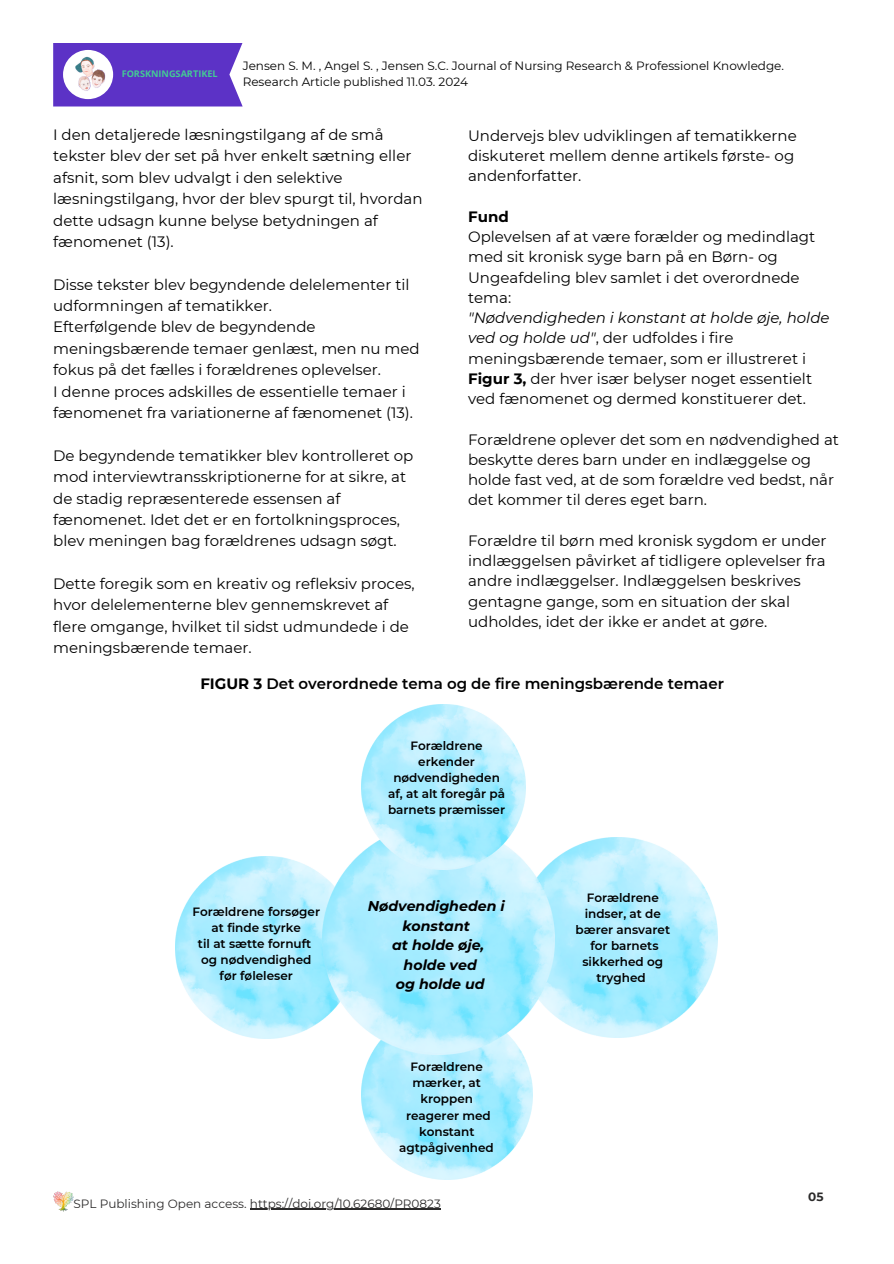
<style>
.page{position:relative;width:894px;height:1264px;background:#fff}
.page>*{position:absolute;margin:0;border:0;box-sizing:border-box;transform-origin:0 0}
.t1{font:15px/21.3px "Montserrat";color:#000}
.t2{font:600 15px "Montserrat";color:#000}
.t3{font:700 15px "Montserrat";color:#000}
.t4{font:italic 700 14.1px/19.5px "Montserrat";color:#000;text-align:center}
.t5{font:600 12px/16px "Montserrat";color:#000;text-align:center}
.t6{font:12px/16px "Montserrat";color:#000}
.t7{font:12px "Montserrat";color:#2b2a2a}
.t8{font:700 12px "Montserrat";color:#2b2a2a}
.t9{font:700 9.15px "Open Sans";color:#43cb94}
.s1{font-style:italic}
.s2{font-weight:700}
</style>
<div class="page">
<div style="left:53px;top:43px;width:189px;height:63px;background:#5c32c6"></div>
<img style="left:63px;top:50px;width:50px;height:49px;border-radius:50%">
<img style="left:361px;top:1054px;width:171px;height:125px">
<img style="left:554px;top:837px;width:163px;height:200px">
<img style="left:175px;top:856px;width:147px;height:182px">
<img style="left:322px;top:853px;width:232px;height:201px">
<img style="left:361px;top:705px;width:164px;height:164px">
<hr style="left:250px;top:1208px;width:190px;height:1px;background:#2b2a2a">
<img style="left:53px;top:1191px;width:20px;height:20px">
<p class="t9" style="left:122px;top:68px;width:97px">FORSKNINGSARTIKEL</p>
<p class="t6" style="left:242px;top:57px;width:542px">Jensen S. M. , Angel S. , Jensen S.C. Journal of Nursing Research &amp; Professionel Knowledge.<br>Research Article published 11.03. 2024</p>
<p class="t1" style="left:53px;top:124px;width:371px">I den detaljerede læsningstilgang af de små tekster blev der set på hver enkelt sætning eller afsnit, som blev udvalgt i den selektive læsningstilgang, hvor der blev spurgt til, hvordan dette udsagn kunne belyse betydningen af fænomenet (13).</p>
<p class="t1" style="left:53px;top:274px;width:368px">Disse tekster blev begyndende delelementer til udformningen af tematikker.<br>Efterfølgende blev de begyndende meningsbærende temaer genlæst, men nu med fokus på det fælles i forældrenes oplevelser.<br>I denne proces adskilles de essentielle temaer i fænomenet fra variationerne af fænomenet (13).</p>
<p class="t1" style="left:53px;top:445px;width:361px">De begyndende tematikker blev kontrolleret op mod interviewtransskriptionerne for at sikre, at de stadig repræsenterede essensen af fænomenet. Idet det er en fortolkningsproces, blev meningen bag forældrenes udsagn søgt.</p>
<p class="t1" style="left:53px;top:573px;width:363px">Dette foregik som en kreativ og refleksiv proces, hvor delelementerne blev gennemskrevet af flere omgange, hvilket til sidst udmundede i de meningsbærende temaer.</p>
<p class="t1" style="left:468px;top:125px;width:330px;line-height:20.2px">Undervejs blev udviklingen af tematikkerne diskuteret mellem denne artikels første- og andenforfatter.</p>
<p class="t3" style="left:468px;top:207px;width:42px">Fund</p>
<p class="t1" style="left:468px;top:226px;width:348px;line-height:20.2px">Oplevelsen af at være forælder og medindlagt med sit kronisk syge barn på en Børn- og Ungeafdeling blev samlet i det overordnede tema:</p>
<p class="t1" style="left:468px;top:307px;width:363px;line-height:20.2px"><span class="s1">"Nødvendigheden i konstant at holde øje, holde ved og holde ud"</span>, der udfoldes i fire meningsbærende temaer, som er illustreret i <span class="s2">Figur 3,</span> der hver især belyser noget essentielt ved fænomenet og dermed konstituerer det.</p>
<p class="t1" style="left:468px;top:429px;width:372px;line-height:20.2px">Forældrene oplever det som en nødvendighed at beskytte deres barn under en indlæggelse og holde fast ved, at de som forældre ved bedst, når det kommer til deres eget barn.</p>
<p class="t1" style="left:468px;top:530px;width:360px;line-height:20.2px">Forældre til børn med kronisk sygdom er under indlæggelsen påvirket af tidligere oplevelser fra andre indlæggelser. Indlæggelsen beskrives gentagne gange, som en situation der skal udholdes, idet der ikke er andet at gøre.</p>
<p class="t2" style="left:200px;top:674px;width:525px"><span class="s2">FIGUR 3</span> Det overordnede tema og de fire meningsbærende temaer</p>
<p class="t5" style="left:388px;top:737px;width:118px">Forældrene erkender nødvendigheden af, at alt foregår på barnets præmisser</p>
<p class="t5" style="left:192px;top:903px;width:129px">Forældrene forsøger at finde styrke<br>til at sætte fornuft og nødvendighed før føleleser</p>
<p class="t4" style="left:367px;top:896px;width:138px">Nødvendigheden i konstant<br>at holde øje, holde ved<br>og holde ud</p>
<p class="t5" style="left:399px;top:1059px;width:96px">Forældrene mærker, at kroppen reagerer med konstant agtpågivenhed</p>
<p class="t7" style="left:73px;top:1196px;width:369px">SPL Publishing Open access. https://doi.org/10.62680/PR0823</p>
<p class="t5" style="left:575px;top:889px;width:96px">Forældrene indser, at de bærer ansvaret for barnets sikkerhed og tryghed</p>
<p class="t8" style="left:808px;top:1189px;width:17px">05</p>
</div>
